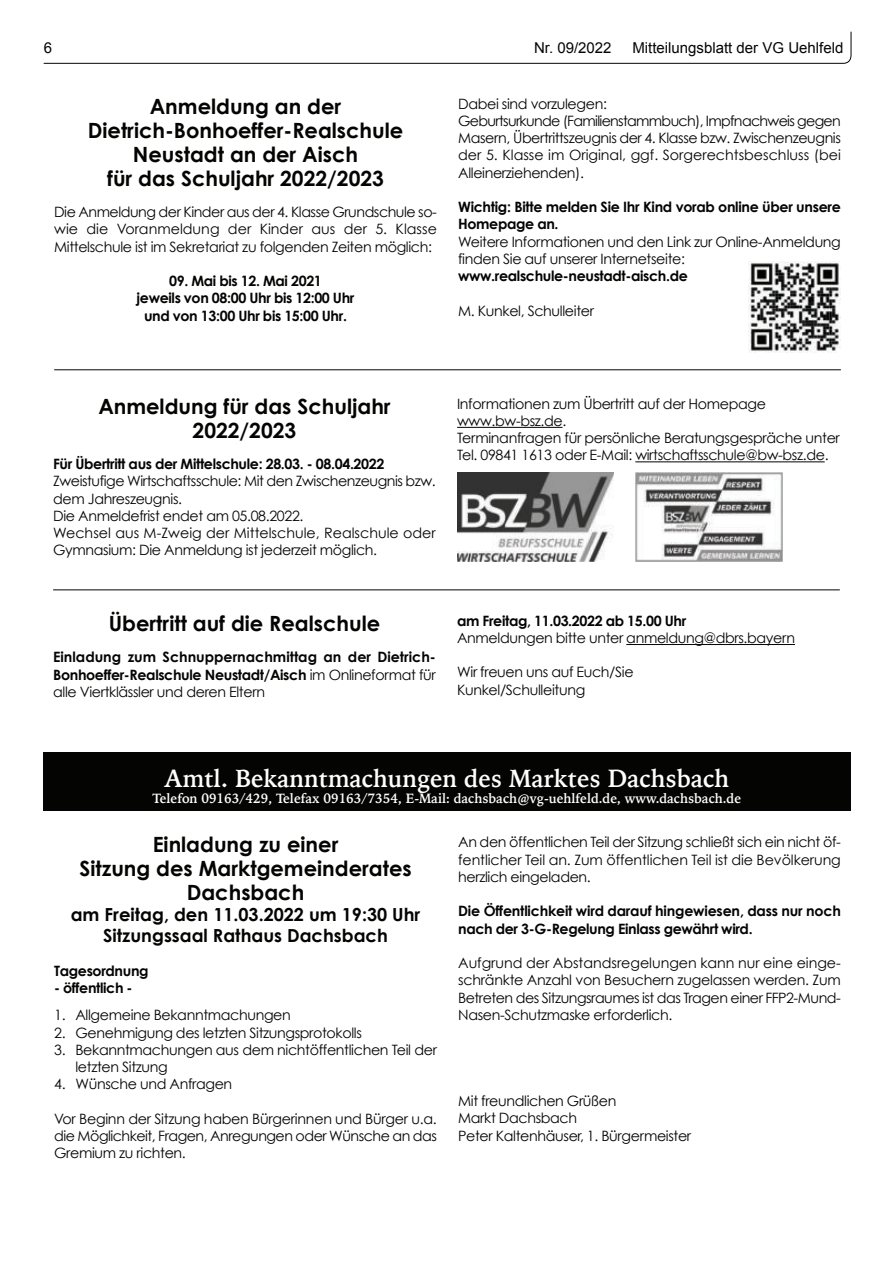
<style>
.page{position:relative;width:893px;height:1263px;background:#fff}
.page>*{position:absolute;margin:0;border:0;box-sizing:border-box;transform-origin:0 0}
.t1{font:700 24.75px "Iowan Old Style";color:#fff;scale:.95 1}
.t2{font:700 21px/24px "Century Gothic";color:#040503;text-align:center}
.t3{font:700 18px/21px "Century Gothic";color:#040503;text-align:center}
.t4{font:15px "Arial";color:#040503}
.t5{font:14.25px/17.2px "Century Gothic";letter-spacing:-.025em;color:#040503}
.t6{font:700 14.25px/17.2px "Century Gothic";letter-spacing:-.025em;color:#040503}
.t7{font:700 13.5px "Iowan Old Style";color:#fff;scale:.95 1}
.s1{font-weight:400}
</style>
<div class="page">
<svg style="left:43px;top:31px;width:809px;height:33px"></svg>
<div style="left:43px;top:752px;width:808px;height:58px;background:#040503"></div>
<hr style="left:457px;top:427px;width:105px;height:1px;background:#040503">
<hr style="left:635px;top:461px;width:190px;height:1px;background:#040503">
<hr style="left:626px;top:644px;width:169px;height:1px;background:#040503">
<img style="left:748px;top:261px;width:92px;height:91px">
<hr style="left:54px;top:369px;width:787px;height:1px;background:#040503">
<hr style="left:53px;top:590px;width:787px;height:1px;background:#040503">
<img style="left:635px;top:473px;width:147px;height:89px">
<img style="left:457px;top:473px;width:157px;height:89px">
<p class="t4" style="left:44px;top:42px;width:10px">6</p>
<p class="t4" style="left:534px;top:42px;width:79px">Nr. 09/2022</p>
<p class="t4" style="left:632px;top:42px;width:212px">Mitteilungsblatt der VG Uehlfeld</p>
<h2 class="t2" style="left:88px;top:96px;width:317px">Anmeldung an der<br>Dietrich-Bonhoeffer-Realschule<br>Neustadt an der Aisch<br>für das Schuljahr 2022/2023</h2>
<p class="t5" style="left:54px;top:204px;width:384px;text-align:justify">Die Anmeldung der Kinder aus der 4. Klasse Grundschule so&shy;wie die Voranmeldung der Kinder aus der 5. Klasse Mittelschule ist im Sekretariat zu folgenden Zeiten möglich:</p>
<p class="t6" style="left:137px;top:273px;width:219px;text-align:center">09. Mai bis 12. Mai 2021<br>jeweils von 08:00 Uhr bis 12:00 Uhr und von 13:00 Uhr bis 15:00 Uhr.</p>
<p class="t5" style="left:458px;top:96px;width:384px">Dabei sind vorzulegen:<br>Geburtsurkunde (Familienstammbuch), Impfnachweis gegen Masern, Übertrittszeugnis der 4. Klasse bzw. Zwischenzeugnis der 5. Klasse im Original, ggf. Sorgerechtsbeschluss (bei Alleinerziehenden).</p>
<p class="t6" style="left:458px;top:199px;width:384px">Wichtig: Bitte melden Sie Ihr Kind vorab online über unsere<br>Homepage an.</p>
<p class="t5" style="left:458px;top:234px;width:384px">Weitere Informationen und den Link zur Online-Anmeldung finden Sie auf unserer Internetseite:</p>
<p class="t6" style="left:458px;top:268px;width:231px">www.realschule-neustadt-aisch.de</p>
<p class="t5" style="left:458px;top:303px;width:137px">M. Kunkel, Schulleiter</p>
<h2 class="t2" style="left:98px;top:396px;width:294px">Anmeldung für das Schuljahr<br>2022/2023</h2>
<p class="t6" style="left:53px;top:456px;width:333px">Für Übertritt aus der Mittelschule: 28.03. - 08.04.2022</p>
<p class="t5" style="left:53px;top:474px;width:384px">Zweistufige Wirtschaftsschule: Mit den Zwischenzeugnis bzw. dem Jahreszeugnis.<br>Die Anmeldefrist endet am 05.08.2022.<br>Wechsel aus M-Zweig der Mittelschule, Realschule oder Gymnasium: Die Anmeldung ist jederzeit möglich.</p>
<p class="t5" style="left:457px;top:396px;width:384px">Informationen zum Übertritt auf der Homepage www.bw-bsz.de.<br>Terminanfragen für persönliche Beratungsgespräche unter Tel. 09841 1613 oder E-Mail: wirtschaftsschule@bw-bsz.de.</p>
<h2 class="t2" style="left:109px;top:613px;width:273px">Übertritt auf die Realschule</h2>
<p class="t6" style="left:53px;top:650px;width:384px;text-align:justify">Einladung zum Schnuppernachmittag an der Dietrich-Bonhoeffer-Realschule Neustadt/Aisch <span class="s1">im Onlineformat für alle Viertklässler und deren Eltern</span></p>
<p class="t6" style="left:457px;top:613px;width:231px">am Freitag, 11.03.2022 ab 15.00 Uhr</p>
<p class="t5" style="left:457px;top:630px;width:339px">Anmeldungen bitte unter anmeldung@dbrs.bayern</p>
<p class="t5" style="left:457px;top:665px;width:178px">Wir freuen uns auf Euch/Sie<br>Kunkel/Schulleitung</p>
<h1 class="t1" style="left:165px;top:768px;width:596px">Amtl. Bekanntmachungen des Marktes Dachsbach</h1>
<p class="t7" style="left:153px;top:793px;width:621px">Telefon 09163/429, Telefax 09163/7354, E-Mail: dachsbach@vg-uehlfeld.de, www.dachsbach.de</p>
<h2 class="t2" style="left:79px;top:834px;width:334px">Einladung zu einer<br>Sitzung des Marktgemeinderates<br>Dachsbach</h2>
<p class="t3" style="left:71px;top:906px;width:351px">am Freitag, den 11.03.2022 um 19:30 Uhr<br>Sitzungssaal Rathaus Dachsbach</p>
<p class="t6" style="left:54px;top:963px;width:96px">Tagesordnung</p>
<p class="t6" style="left:54px;top:981px;width:80px">- öffentlich -</p>
<p class="t5" style="left:54px;top:1007px;width:238px">1. Allgemeine Bekanntmachungen</p>
<p class="t5" style="left:54px;top:1025px;width:309px">2. Genehmigung des letzten Sitzungsprotokolls</p>
<p class="t5" style="left:75px;top:1042px;width:363px;text-indent:-21px">3. Bekanntmachungen aus dem nichtöffentlichen Teil der letzten Sitzung</p>
<p class="t5" style="left:54px;top:1076px;width:180px">4. Wünsche und Anfragen</p>
<p class="t5" style="left:54px;top:1111px;width:384px;text-align:justify">Vor Beginn der Sitzung haben Bürgerinnen und Bürger u.a. die Möglichkeit, Fragen, Anregungen oder Wünsche an das Gremium zu richten.</p>
<p class="t5" style="left:458px;top:834px;width:384px;text-align:justify">An den öffentlichen Teil der Sitzung schließt sich ein nicht öf&shy;fentlicher Teil an. Zum öffentlichen Teil ist die Bevölkerung herzlich eingeladen.</p>
<p class="t6" style="left:458px;top:904px;width:384px">Die Öffentlichkeit wird darauf hingewiesen, dass nur noch nach der 3-G-Regelung Einlass gewährt wird.</p>
<p class="t5" style="left:458px;top:955px;width:384px;text-align:justify">Aufgrund der Abstandsregelungen kann nur eine einge&shy;schränkte Anzahl von Besuchern zugelassen werden. Zum Betreten des Sitzungsraumes ist das Tragen einer FFP2-Mund-Nasen-Schutzmaske erforderlich.</p>
<p class="t5" style="left:458px;top:1093px;width:235px">Mit freundlichen Grüßen<br>Markt Dachsbach<br>Peter Kaltenhäuser, 1. Bürgermeister</p>
</div>
